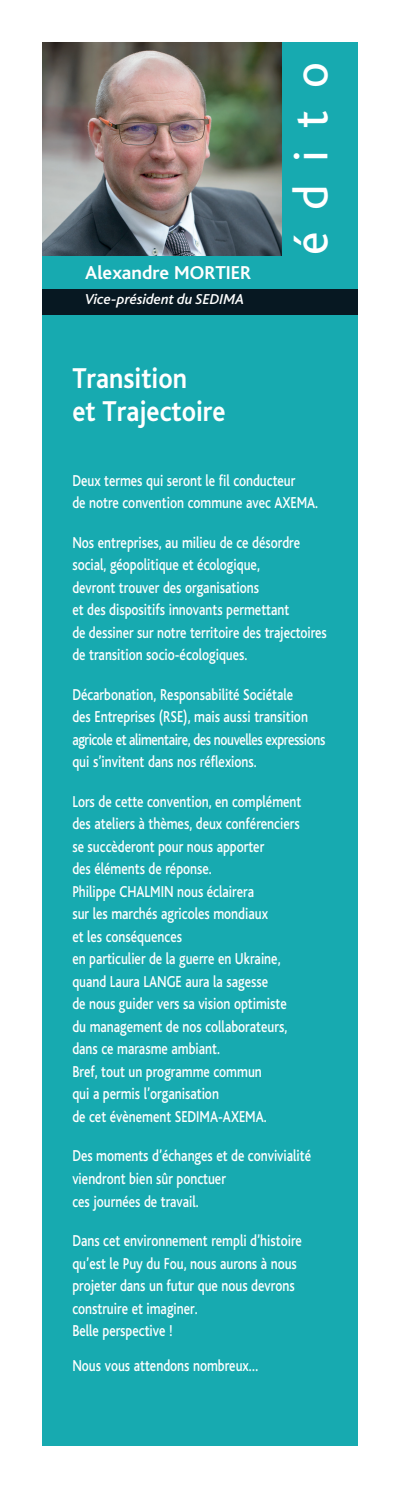
<style>
.page{position:relative;width:396px;height:1489px;background:#fff}
.page>*{position:absolute;margin:0;border:0;box-sizing:border-box;transform-origin:0 0}
.t1{font:49.5px "Bliss";letter-spacing:.45em;color:#fff}
.t2{font:700 30px/33px "Bliss";color:#fff;scale:.88 1}
.t3{font:700 19.5px "Bliss";color:#fff}
.t4{font:500 16.5px/22.5px "Bliss";color:#fff;scale:.8 1}
.t5{font:italic 500 15px "Bliss";color:#fff}
</style>
<div class="page">
<div style="left:43px;top:43px;width:314px;height:1403px;background:#17aab0"></div>
<div style="left:43px;top:289px;width:314px;height:26px;background:#071822"></div>
<img style="left:43px;top:43px;width:238px;height:212px">
<p class="t3" style="left:85px;top:262px;width:167px">Alexandre MORTIER</p>
<p class="t5" style="left:85px;top:291px;width:160px">Vice-président du SEDIMA</p>
<p class="t2" style="left:72px;top:362px;width:175px">Transition<br>et Trajectoire</p>
<p class="t1" style="left:285px;top:255px;width:195px;rotate:-90deg">édito</p>
<p class="t4" style="left:72px;top:469px;width:308px">Deux termes qui seront le fil conducteur<br>de notre convention commune avec AXEMA.</p>
<p class="t4" style="left:72px;top:531px;width:319px">Nos entreprises, au milieu de ce désordre social, géopolitique et écologique,<br>devront trouver des organisations<br>et des dispositifs innovants permettant<br>de dessiner sur notre territoire des trajectoires de transition socio-écologiques.</p>
<p class="t4" style="left:72px;top:683px;width:317px">Décarbonation, Responsabilité Sociétale<br>des Entreprises (RSE), mais aussi transition agricole et alimentaire, des nouvelles expressions qui s’invitent dans nos réflexions.</p>
<p class="t4" style="left:72px;top:790px;width:287px;text-align:justify">Lors de cette convention, en complément des ateliers à thèmes, deux conférenciers se succèderont pour nous apporter</p>
<p class="t4" style="left:72px;top:858px;width:176px">des éléments de réponse.</p>
<p class="t4" style="left:72px;top:880px;width:270px">Philippe CHALMIN nous éclairera<br>sur les marchés agricoles mondiaux<br>et les conséquences<br>en particulier de la guerre en Ukraine, quand Laura LANGE aura la sagesse<br>de nous guider vers sa vision optimiste du management de nos collaborateurs, dans ce marasme ambiant.</p>
<p class="t4" style="left:72px;top:1060px;width:244px">Bref, tout un programme commun qui a permis l’organisation<br>de cet évènement SEDIMA-AXEMA.</p>
<p class="t4" style="left:72px;top:1145px;width:300px">Des moments d’échanges et de convivialité viendront bien sûr ponctuer<br>ces journées de travail.</p>
<p class="t4" style="left:72px;top:1229px;width:288px">Dans cet environnement rempli d’histoire qu’est le Puy du Fou, nous aurons à nous projeter dans un futur que nous devrons construire et imaginer.</p>
<p class="t4" style="left:72px;top:1319px;width:127px">Belle perspective !</p>
<p class="t4" style="left:72px;top:1354px;width:234px">Nous vous attendons nombreux…</p>
</div>
